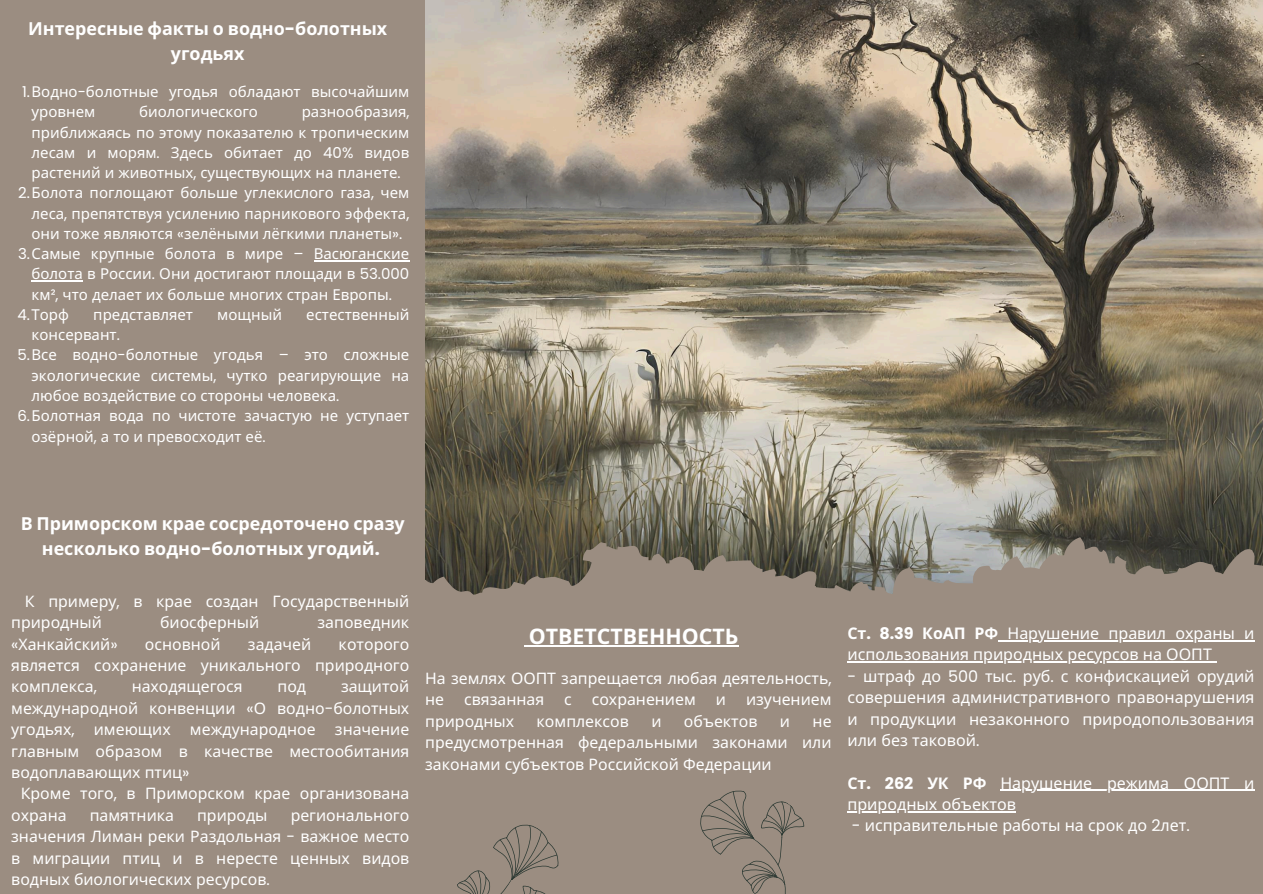
<style>
.page{position:relative;width:1263px;height:894px;background:#fff}
.page>*{position:absolute;margin:0;border:0;box-sizing:border-box;transform-origin:0 0}
.t1{font:700 21.3px "Noto Sans";color:#fff}
.t2{font:700 17.85px/24.8px "Noto Sans";color:#fff;text-align:center}
.t3{font:16.05px/21.3px "Noto Sans";color:#fff;text-align:justify}
.t4{font:700 16.05px "Noto Sans";color:#fff}
.t5{font:15.75px/21.3px "Noto Sans";color:#fff;text-align:justify}
.t6{font:15px/20.2px "Noto Sans";color:#fff}
.s1{font-family:"Poppins"}
</style>
<div class="page">
<div style="left:0;top:0;width:1263px;height:893px;background:#9b8d81"></div>
<img style="left:425px;top:0;width:838px;height:537px">
<svg style="left:425px;top:537px;width:838px;height:58px"></svg>
<svg style="left:457px;top:824px;width:102px;height:69px"></svg>
<svg style="left:700px;top:790px;width:105px;height:103px"></svg>
<hr style="left:529px;top:645px;width:210px;height:1px;background:#fff">
<hr style="left:998px;top:640px;width:256px;height:1px;background:#fff">
<hr style="left:847px;top:661px;width:365px;height:1px;background:#fff">
<hr style="left:1000px;top:789px;width:254px;height:1px;background:#fff">
<hr style="left:847px;top:811px;width:169px;height:1px;background:#fff">
<hr style="left:314px;top:260px;width:95px;height:1px;background:#fff">
<hr style="left:32px;top:280px;width:51px;height:1px;background:#fff">
<p class="t2" style="left:28px;top:15px;width:361px">Интересные факты о водно<span class="s1">-</span>болотных</p>
<p class="t2" style="left:171px;top:40px;width:75px">угодьях</p>
<h1 class="t6" style="left:32px;top:81px;width:379px;text-indent:-9px"><span class="s1">1.</span>Водно<span class="s1">-</span>болотные угодья обладают высочайшим уровнем</h1>
<h1 class="t6" style="left:32px;top:101px;width:379px;text-align:justify;text-indent:270px">разнообразия<span class="s1">, </span>приближаясь по этому показателю к тропическим лесам и морям<span class="s1">.</span> Здесь обитает до <span class="s1">40%</span> видов растений и животных<span class="s1">,</span> существующих на планете<span class="s1">.</span></h1>
<p class="t6" style="left:18px;top:182px;width:393px"><span class="s1">2.</span>Болота поглощают больше углекислого газа<span class="s1">,</span> чем</p>
<p class="t6" style="left:32px;top:202px;width:379px">леса<span class="s1">,</span> препятствуя усилению парникового эффекта<span class="s1">,</span></p>
<p class="t6" style="left:32px;top:223px;width:372px">они тоже являются <span class="s1">«</span>зелёными лёгкими планеты<span class="s1">».</span></p>
<p class="t6" style="left:18px;top:243px;width:64px"><span class="s1">3.</span>Самые</p>
<h1 class="t6" style="left:139px;top:101px;width:120px">биологического</h1>
<p class="t6" style="left:32px;top:243px;width:379px;text-align:justify;text-indent:59px">крупные болота в мире <span class="s1">–</span> Васюганские болота в России<span class="s1">.</span> Они достигают площади в <span class="s1">53.000 </span>км<span class="s1">²,</span> что делает их больше многих стран Европы<span class="s1">.</span></p>
<p class="t6" style="left:17px;top:304px;width:53px"><span class="s1">4.</span>Торф</p>
<p class="t6" style="left:93px;top:304px;width:101px">представляет</p>
<p class="t6" style="left:217px;top:304px;width:66px">мощный</p>
<p class="t6" style="left:306px;top:304px;width:105px">естественный</p>
<p class="t6" style="left:32px;top:324px;width:90px">консервант<span class="s1">.</span></p>
<p class="t6" style="left:17px;top:344px;width:393px"><span class="s1">5.</span>Все водно<span class="s1">-</span>болотные угодья <span class="s1">–</span> это сложные</p>
<p class="t6" style="left:32px;top:364px;width:111px">экологические</p>
<p class="t6" style="left:151px;top:364px;width:260px">системы<span class="s1">,</span> чутко реагирующие на</p>
<p class="t6" style="left:32px;top:385px;width:309px">любое воздействие со стороны человека<span class="s1">.</span></p>
<p class="t6" style="left:17px;top:405px;width:220px"><span class="s1">6.</span>Болотная вода по чистоте</p>
<p class="t6" style="left:32px;top:405px;width:379px;text-indent:213px">зачастую не уступает озёрной<span class="s1">,</span> а то и превосходит её<span class="s1">.</span></p>
<p class="t2" style="left:21px;top:511px;width:386px">В Приморском крае сосредоточено сразу несколько водно<span class="s1">-</span>болотных угодий<span class="s1">.</span></p>
<p class="t5" style="left:11px;top:590px;width:400px;text-indent:14px">К примеру<span class="s1">,</span> в крае создан Государственный природный</p>
<p class="t5" style="left:160px;top:611px;width:101px">биосферный</p>
<p class="t5" style="left:318px;top:611px;width:93px">заповедник</p>
<p class="t5" style="left:11px;top:632px;width:108px"><span class="s1">«</span>Ханкайский<span class="s1">»</span></p>
<p class="t5" style="left:145px;top:632px;width:77px">основной</p>
<p class="t5" style="left:248px;top:632px;width:65px">задачей</p>
<p class="t5" style="left:11px;top:632px;width:400px;text-indent:327px">которого является сохранение уникального природного комплекса<span class="s1">,</span></p>
<p class="t5" style="left:11px;top:675px;width:400px;text-indent:330px">защитой международной конвенции <span class="s1">«</span>О водно<span class="s1">-</span>болотных угодьях<span class="s1">,</span> имеющих международное значение главным образом в качестве</p>
<p class="t5" style="left:132px;top:675px;width:112px">находящегося</p>
<p class="t5" style="left:277px;top:675px;width:30px">под</p>
<p class="t5" style="left:289px;top:739px;width:122px">местообитания</p>
<p class="t5" style="left:11px;top:761px;width:180px">водоплавающих птиц<span class="s1">»</span></p>
<p class="t5" style="left:21px;top:782px;width:390px">Кроме того<span class="s1">,</span> в Приморском крае организована</p>
<p class="t5" style="left:11px;top:803px;width:57px">охрана</p>
<p class="t5" style="left:90px;top:803px;width:86px">памятника</p>
<p class="t5" style="left:197px;top:803px;width:72px">природы</p>
<p class="t5" style="left:11px;top:803px;width:400px;text-indent:279px">регионального значения Лиман реки Раздольная <span class="s1">-</span> важное место в миграции птиц и в нересте ценных видов водных биологических ресурсов<span class="s1">.</span></p>
<p class="t1" style="left:529px;top:621px;width:211px">ОТВЕТСТВЕННОСТЬ</p>
<p class="t4" style="left:847px;top:621px;width:152px">Ст<span class="s1">. 8.39</span> КоАП РФ</p>
<p class="t3" style="left:1007px;top:622px;width:249px">Нарушение правил охраны и</p>
<p class="t3" style="left:847px;top:643px;width:366px">использования природных ресурсов на ООПТ</p>
<p class="t3" style="left:847px;top:664px;width:409px"><span class="s1">-</span> штраф до <span class="s1">500</span> тыс<span class="s1">.</span> руб<span class="s1">.</span> с конфискацией орудий</p>
<p class="t3" style="left:847px;top:686px;width:409px">совершения административного правонарушения и продукции незаконного природопользования или без таковой<span class="s1">.</span></p>
<p class="t4" style="left:847px;top:771px;width:141px">Ст<span class="s1">. 262</span> УК РФ</p>
<p class="t3" style="left:1000px;top:771px;width:256px">Нарушение режима ООПТ и</p>
<h2 class="t3" style="left:847px;top:793px;width:170px">природных объектов</h2>
<h2 class="t3" style="left:852px;top:814px;width:340px"><span class="s1">-</span> исправительные работы на срок до <span class="s1">2</span>лет<span class="s1">.</span></h2>
<p class="t5" style="left:425px;top:667px;width:408px">На землях ООПТ запрещается любая деятельность<span class="s1">, </span>не</p>
<p class="t5" style="left:464px;top:688px;width:81px">связанная</p>
<p class="t5" style="left:564px;top:688px;width:9px">с</p>
<p class="t5" style="left:592px;top:688px;width:106px">сохранением</p>
<p class="t5" style="left:716px;top:688px;width:12px">и</p>
<p class="t5" style="left:746px;top:688px;width:87px">изучением</p>
<p class="t5" style="left:425px;top:709px;width:90px">природных</p>
<p class="t5" style="left:537px;top:709px;width:94px">комплексов</p>
<p class="t5" style="left:651px;top:709px;width:12px">и</p>
<p class="t5" style="left:684px;top:709px;width:75px">объектов</p>
<p class="t5" style="left:780px;top:709px;width:12px">и</p>
<p class="t5" style="left:425px;top:709px;width:408px;text-indent:387px">не предусмотренная федеральными законами или законами субъектов Российской Федерации</p>
</div>
